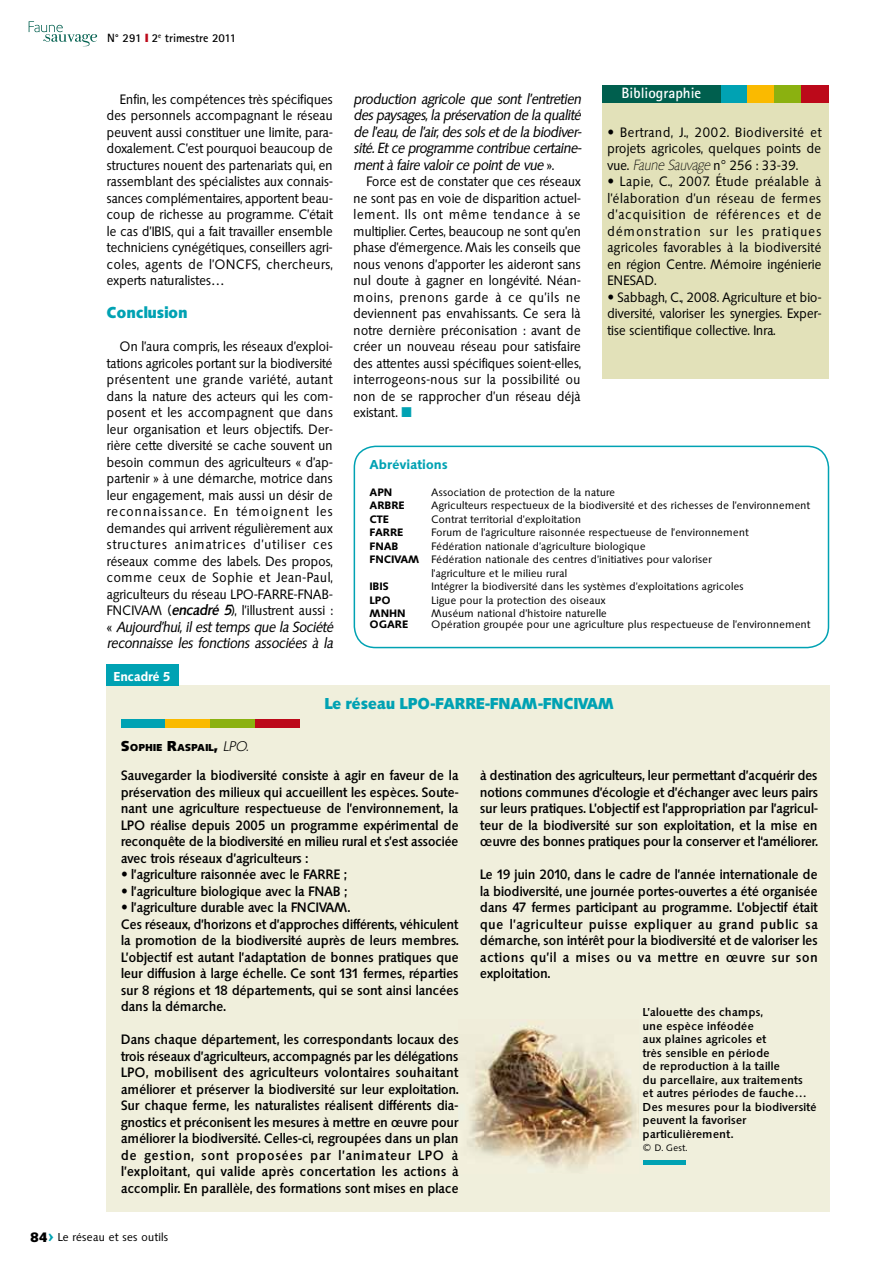
<style>
.page{position:relative;width:893px;height:1263px;background:#fff}
.page>*{position:absolute;margin:0;border:0;box-sizing:border-box;transform-origin:0 0}
.t1{font:700 16.5px "Saxony";letter-spacing:-.02em;color:#00a2b3;scale:.95 1}
.t2{font:700 15px "Rotis Sans Serif";color:#fff}
.t3{font:14.25px/16.5px "Saxony";letter-spacing:-.02em;color:#000;text-align:justify;scale:.95 1}
.t4{font:500 14.25px/16.5px "Saxony";letter-spacing:-.02em;color:#000;text-align:justify;scale:.95 1}
.t5{font:italic 14.25px/16.5px "Saxony";letter-spacing:-.02em;color:#000;text-align:justify;scale:.95 1}
.t6{font:700 14.25px "Saxony";color:#000;scale:.95 1}
.t7{font:600 13.5px "Saxony";color:#00a2b3}
.t8{font:600 13.5px "Saxony";letter-spacing:-.02em;color:#fff;scale:.95 1}
.t9{font:500 12px/13.5px "Saxony";color:#000}
.t10{font:700 12px "Rotis Sans Serif";color:#000}
.t11{font:12px "Saxony";color:#000}
.t12{font:11.25px "Saxony";color:#000}
.t13{font:600 11.25px "Saxony";color:#000}
.t14{font:700 10.5px "Saxony";color:#000}
.t15{font:9.75px "Saxony";color:#000}
.s1{color:#bc091a}
.s2{font-weight:500;font-style:italic}
.s3{font-style:italic}
.s4{font-style:normal}
.s5{color:#00a2b3}
.s6{font-family:"Frutiger";font-weight:700}
.s7{font-weight:200;font-style:italic}
.s8{font-family:"Frutiger";font-weight:300;font-stretch:condensed}
.s9{font-weight:600}
.s10{font-size:15px}
.s11{font-weight:300;font-style:italic;font-size:13.5px}
.s12{font-weight:700;font-size:18px;color:#00a2b3}
</style>
<div class="page">
<svg style="left:29px;top:21px;width:68px;height:25px"></svg>
<div style="left:106px;top:685px;width:723px;height:527px;background:#f0efdc"></div>
<div style="left:106px;top:664px;width:72px;height:21px;background:#00a2b3"></div>
<div style="left:121px;top:719px;width:45px;height:9px;background:#00a2b3"></div>
<div style="left:165px;top:719px;width:45px;height:9px;background:#faba00"></div>
<div style="left:210px;top:719px;width:45px;height:9px;background:#8bb110"></div>
<div style="left:255px;top:719px;width:44px;height:9px;background:#bc091a"></div>
<img style="left:467px;top:1022px;width:171px;height:146px">
<div style="left:601px;top:85px;width:227px;height:293px;background:#e2e1b9"></div>
<svg style="left:601px;top:85px;width:227px;height:216px"></svg>
<div style="left:720px;top:85px;width:27px;height:17px;background:#00a2b3"></div>
<div style="left:747px;top:85px;width:27px;height:17px;background:#faba00"></div>
<div style="left:774px;top:85px;width:27px;height:17px;background:#8bb110"></div>
<div style="left:801px;top:85px;width:27px;height:17px;background:#bc091a"></div>
<div style="left:602px;top:85px;width:119px;height:17px;background:#005f4e"></div>
<div style="left:354px;top:446px;width:475px;height:202px;border:2px solid #00a2b3;border-radius:21px"></div>
<div style="left:643px;top:1160px;width:42px;height:5px;background:#00a2b3"></div>
<p class="t10" style="left:107px;top:30px;width:131px">N° 291 <span class="s1">❙</span> 2<sup>e</sup> trimestre 2011</p>
<p class="t3" style="left:107px;top:91px;width:240px;text-indent:13px">Enfin, les compétences très spécifiques des personnels accompagnant le réseau peuvent aussi constituer une limite, para&shy;doxalement. C’est pourquoi beaucoup de structures nouent des partenariats qui, en rassemblant des spécialistes aux connais&shy;sances complémentaires, apportent beau&shy;coup de richesse au programme. C’était le cas d’IBIS, qui a fait travailler ensemble techniciens cynégétiques, conseillers agri&shy;coles, agents de l’ONCFS, chercheurs, experts naturalistes…</p>
<p class="t1" style="left:107px;top:303px;width:87px">Conclusion</p>
<p class="t3" style="left:107px;top:338px;width:240px;text-indent:13px">On l’aura compris, les réseaux d’exploi&shy;tations agricoles portant sur la biodiversité présentent une grande variété, autant dans la nature des acteurs qui les com&shy;posent et les accompagnent que dans leur organisation et leurs objectifs. Der&shy;rière cette diversité se cache souvent un besoin commun des agriculteurs « d’ap&shy;partenir » à une démarche, motrice dans leur engagement, mais aussi un désir de reconnaissance. En témoignent les demandes qui arrivent régulièrement aux structures animatrices d’utiliser ces réseaux comme des labels. Des propos, comme ceux de Sophie et Jean-Paul, agriculteurs du réseau LPO-FARRE-FNAB-FNCIVAM (<span class="s2">encadré 5</span>), l’illustrent aussi : « <span class="s3">Aujourd’hui, il est temps que la Société reconnaisse les fonctions associées à la</span></p>
<p class="t8" style="left:114px;top:669px;width:61px">Encadré 5</p>
<p class="t5" style="left:354px;top:90px;width:241px">production agricole que sont l’entretien des paysages, la préservation de la qualité de l’eau, de l’air, des sols et de la biodiver&shy;sité. Et ce programme contribue certaine&shy;ment à faire valoir ce point de vue <span class="s4">».</span></p>
<p class="t3" style="left:354px;top:173px;width:241px;text-indent:13px">Force est de constater que ces réseaux ne sont pas en voie de disparition actuel&shy;lement. Ils ont même tendance à se multiplier. Certes, beaucoup ne sont qu’en phase d’émergence. Mais les conseils que nous venons d’apporter les aideront sans nul doute à gagner en longévité. Néan&shy;moins, prenons garde à ce qu’ils ne deviennent pas envahissants. Ce sera là notre dernière préconisation : avant de créer un nouveau réseau pour satisfaire des attentes aussi spécifiques soient-elles, interrogeons-nous sur la possibilité ou non de se rapprocher d’un réseau déjà existant. <span class="s5">■</span></p>
<p class="t2" style="left:621px;top:84px;width:81px">Bibliographie</p>
<p class="t3" style="left:607px;top:124px;width:227px"><span class="s6">•</span> Bertrand, J., 2002. Biodiversité et projets agricoles, quelques points de vue. <span class="s7">Faune Sauvage</span> n<span class="s8">°</span> 256 : 33-39.</p>
<p class="t3" style="left:607px;top:173px;width:227px"><span class="s6">•</span> Lapie, C., 2007. Étude préalable à l’élaboration d’un réseau de fermes d’acquisition de références et de démonstration sur les pratiques agricoles favorables à la biodiversité en région Centre. Mémoire ingénierie ENESAD.</p>
<p class="t3" style="left:607px;top:289px;width:227px"><span class="s6">•</span> Sabbagh, C., 2008. Agriculture et bio&shy;diversité, valoriser les synergies. Exper&shy;tise scientifique collective. Inra.</p>
<p class="t7" style="left:370px;top:457px;width:80px">Abréviations</p>
<p class="t13" style="left:370px;top:486px;width:24px">APN</p>
<p class="t12" style="left:431px;top:486px;width:185px">Association de protection de la nature</p>
<p class="t13" style="left:370px;top:499px;width:37px">ARBRE</p>
<p class="t12" style="left:431px;top:499px;width:380px">Agriculteurs respectueux de la biodiversité et des richesses de l’environnement</p>
<p class="t13" style="left:370px;top:513px;width:21px">CTE</p>
<p class="t12" style="left:431px;top:513px;width:152px">Contrat territorial d’exploitation</p>
<p class="t13" style="left:370px;top:526px;width:35px">FARRE</p>
<p class="t12" style="left:431px;top:526px;width:319px">Forum de l’agriculture raisonnée respectueuse de l’environnement</p>
<p class="t13" style="left:370px;top:540px;width:30px">FNAB</p>
<p class="t12" style="left:431px;top:540px;width:216px">Fédération nationale d’agriculture biologique</p>
<p class="t12" style="left:370px;top:553px;width:344px"><span class="s9">FNCIVAM</span> Fédération nationale des centres d’initiatives pour valoriser</p>
<p class="t12" style="left:431px;top:567px;width:137px">l’agriculture et le milieu rural</p>
<p class="t13" style="left:370px;top:580px;width:21px">IBIS</p>
<p class="t12" style="left:431px;top:580px;width:314px">Intégrer la biodiversité dans les systèmes d’exploitations agricoles</p>
<p class="t13" style="left:370px;top:594px;width:23px">LPO</p>
<p class="t12" style="left:431px;top:594px;width:176px">Ligue pour la protection des oiseaux</p>
<p class="t13" style="left:370px;top:607px;width:38px">MNHN</p>
<p class="t12" style="left:431px;top:607px;width:177px">Muséum national d’histoire naturelle</p>
<p class="t13" style="left:370px;top:618px;width:40px">OGARE</p>
<p class="t12" style="left:431px;top:618px;width:381px">Opération groupée pour une agriculture plus respectueuse de l’environnement</p>
<p class="t1" style="left:325px;top:694px;width:307px">Le réseau LPO-FARRE-FNAM-FNCIVAM</p>
<p class="t14" style="left:121px;top:742px;width:129px"><span class="s10">S</span>OPHIE <span class="s10">R</span>ASPAIL<span class="s10">,</span> <span class="s11">LPO.</span></p>
<p class="t4" style="left:121px;top:767px;width:357px">Sauvegarder la biodiversité consiste à agir en faveur de la préservation des milieux qui accueillent les espèces. Soute&shy;nant une agriculture respectueuse de l’environnement, la LPO réalise depuis 2005 un programme expérimental de reconquête de la biodiversité en milieu rural et s’est associée avec trois réseaux d’agriculteurs :</p>
<p class="t4" style="left:121px;top:866px;width:239px"><span class="s6">•</span> l’agriculture raisonnée avec le FARRE ;</p>
<p class="t4" style="left:121px;top:883px;width:240px"><span class="s6">•</span> l’agriculture biologique avec la FNAB ;</p>
<p class="t4" style="left:121px;top:899px;width:357px;text-align:left"><span class="s6">•</span> l’agriculture durable avec la FNCIVAM.<br>Ces réseaux, d’horizons et d’approches différents, véhiculent la promotion de la biodiversité auprès de leurs membres.<br>L’objectif est autant l’adaptation de bonnes pratiques que leur diffusion à large échelle. Ce sont 131 fermes, réparties sur 8 régions et 18 départements, qui se sont ainsi lancées dans la démarche.</p>
<p class="t4" style="left:121px;top:1031px;width:357px">Dans chaque département, les correspondants locaux des trois réseaux d’agriculteurs, accompagnés par les délégations LPO, mobilisent des agriculteurs volontaires souhaitant améliorer et préserver la biodiversité sur leur exploitation.<br>Sur chaque ferme, les naturalistes réalisent différents dia&shy;gnostics et préconisent les mesures à mettre en œuvre pour améliorer la biodiversité. Celles-ci, regroupées dans un plan de gestion, sont proposées par l’animateur LPO à l’exploitant, qui valide après concertation les actions à accomplir. En parallèle, des formations sont mises en place</p>
<p class="t11" style="left:49px;top:1230px;width:122px"><span class="s12">&gt;</span> Le réseau et ses outils</p>
<p class="t6" style="left:31px;top:1229px;width:20px">84</p>
<p class="t4" style="left:480px;top:767px;width:357px">à destination des agriculteurs, leur permettant d’acquérir des notions communes d’écologie et d’échanger avec leurs pairs sur leurs pratiques. L’objectif est l’appropriation par l’agricul&shy;teur de la biodiversité sur son exploitation, et la mise en œuvre des bonnes pratiques pour la conserver et l‘améliorer.</p>
<p class="t4" style="left:480px;top:866px;width:357px">Le 19 juin 2010, dans le cadre de l’année internationale de la biodiversité, une journée portes-ouvertes a été organisée dans 47 fermes participant au programme. L’objectif était que l’agriculteur puisse expliquer au grand public sa démarche, son intérêt pour la biodiversité et de valoriser les actions qu’il a mises ou va mettre en œuvre sur son exploitation.</p>
<p class="t9" style="left:643px;top:1005px;width:176px">L’alouette des champs,<br>une espèce inféodée<br>aux plaines agricoles et<br>très sensible en période<br>de reproduction à la taille<br>du parcellaire, aux traitements<br>et autres périodes de fauche…<br>Des mesures pour la biodiversité peuvent la favoriser particulièrement.</p>
<p class="t15" style="left:643px;top:1142px;width:46px">© D. Gest.</p>
</div>
